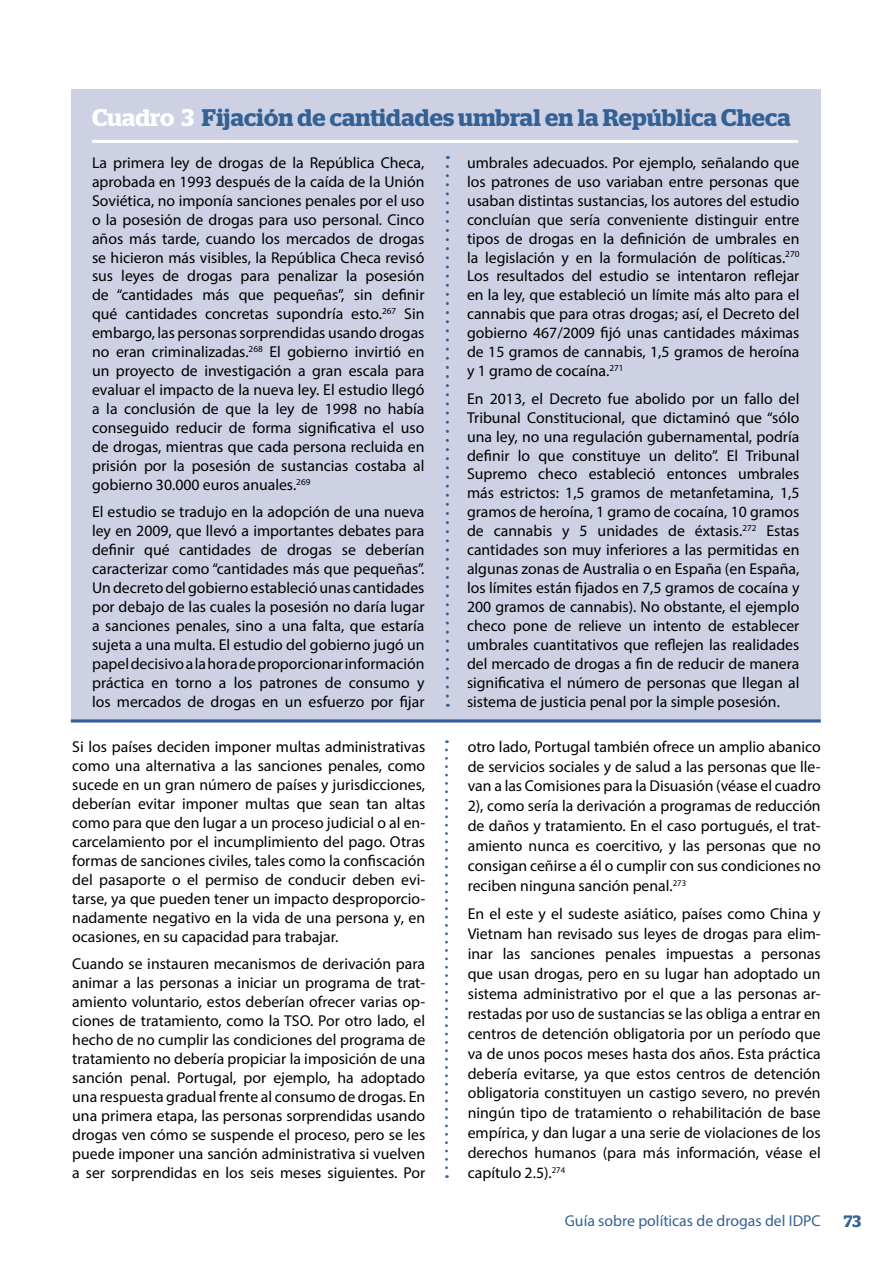
<style>
.page{position:relative;width:893px;height:1263px;background:#fff}
.page>*{position:absolute;margin:0;border:0;box-sizing:border-box;transform-origin:0 0}
.t1{font:600 24px "Stag";letter-spacing:.005em;color:#346195}
.t2{font:600 16.5px "Stag";color:#346195}
.t3{font:15.75px/18.9px "Myriad Pro";color:#000;text-align:justify}
.t4{font:15.75px "Myriad Pro";color:#346195}
.s1{color:#fff}
</style>
<div class="page">
<svg style="left:445px;top:750px;width:3px;height:428px"></svg>
<div style="left:71px;top:89px;width:750px;height:633px;background:#cdd1e3"></div>
<hr style="left:71px;top:719px;width:750px;height:3px;background:#346195">
<hr style="left:92px;top:140px;width:706px;height:3px;background:#fff">
<svg style="left:446px;top:166px;width:3px;height:541px"></svg>
<h1 class="t1" style="left:92px;top:104px;width:700px"><span class="s1">Cuadro 3</span> Fijación de cantidades umbral en la República Checa</h1>
<p class="t3" style="left:92px;top:153px;width:334px">La primera ley de drogas de la República Checa, aprobada en 1993 después de la caída de la Unión Soviética, no imponía sanciones penales por el uso o la posesión de drogas para uso personal. Cinco años más tarde, cuando los mercados de drogas se hicieron más visibles, la República Checa revisó sus leyes de drogas para penalizar la posesión de “cantidades más que pequeñas”, sin definir qué cantidades concretas supondría esto.<sup>267</sup> Sin embargo, las personas sorprendidas usando drogas no eran criminalizadas.<sup>268</sup> El gobierno invirtió en un proyecto de investigación a gran escala para evaluar el impacto de la nueva ley. El estudio llegó a la conclusión de que la ley de 1998 no había conseguido reducir de forma significativa el uso de drogas, mientras que cada persona recluida en prisión por la posesión de sustancias costaba al gobierno 30.000 euros anuales.<sup>269</sup></p>
<p class="t3" style="left:92px;top:502px;width:334px">El estudio se tradujo en la adopción de una nueva ley en 2009, que llevó a importantes debates para definir qué cantidades de drogas se deberían caracterizar como “cantidades más que pequeñas”.<br>Un decreto del gobierno estableció unas cantidades por debajo de las cuales la posesión no daría lugar a sanciones penales, sino a una falta, que estaría sujeta a una multa. El estudio del gobierno jugó un papel decisivo a la hora de proporcionar información práctica en torno a los patrones de consumo y los mercados de drogas en un esfuerzo por fijar</p>
<p class="t3" style="left:467px;top:153px;width:334px">umbrales adecuados. Por ejemplo, señalando que los patrones de uso variaban entre personas que usaban distintas sustancias, los autores del estudio concluían que sería conveniente distinguir entre tipos de drogas en la definición de umbrales en la legislación y en la formulación de políticas.<sup>270<br></sup>Los resultados del estudio se intentaron reflejar en la ley, que estableció un límite más alto para el cannabis que para otras drogas; así, el Decreto del gobierno 467/2009 fijó unas cantidades máximas de 15 gramos de cannabis, 1,5 gramos de heroína y 1 gramo de cocaína.<sup>271</sup></p>
<p class="t3" style="left:467px;top:389px;width:334px">En 2013, el Decreto fue abolido por un fallo del Tribunal Constitucional, que dictaminó que “sólo una ley, no una regulación gubernamental, podría definir lo que constituye un delito”. El Tribunal Supremo checo estableció entonces umbrales más estrictos: 1,5 gramos de metanfetamina, 1,5 gramos de heroína, 1 gramo de cocaína, 10 gramos de cannabis y 5 unidades de éxtasis.<sup>272</sup> Estas cantidades son muy inferiores a las permitidas en algunas zonas de Australia o en España (en España, los límites están fijados en 7,5 gramos de cocaína y 200 gramos de cannabis). No obstante, el ejemplo checo pone de relieve un intento de establecer umbrales cuantitativos que reflejen las realidades del mercado de drogas a fin de reducir de manera significativa el número de personas que llegan al sistema de justicia penal por la simple posesión.</p>
<p class="t3" style="left:72px;top:737px;width:354px">Si los países deciden imponer multas administrativas como una alternativa a las sanciones penales, como sucede en un gran número de países y jurisdicciones, deberían evitar imponer multas que sean tan altas como para que den lugar a un proceso judicial o al en&shy;carcelamiento por el incumplimiento del pago. Otras formas de sanciones civiles, tales como la confiscación del pasaporte o el permiso de conducir deben evi&shy;tarse, ya que pueden tener un impacto desproporcio&shy;nadamente negativo en la vida de una persona y, en ocasiones, en su capacidad para trabajar.</p>
<p class="t3" style="left:72px;top:954px;width:354px">Cuando se instauren mecanismos de derivación para animar a las personas a iniciar un programa de trat&shy;amiento voluntario, estos deberían ofrecer varias op&shy;ciones de tratamiento, como la TSO. Por otro lado, el hecho de no cumplir las condiciones del programa de tratamiento no debería propiciar la imposición de una sanción penal. Portugal, por ejemplo, ha adoptado una respuesta gradual frente al consumo de drogas. En una primera etapa, las personas sorprendidas usando drogas ven cómo se suspende el proceso, pero se les puede imponer una sanción administrativa si vuelven a ser sorprendidas en los seis meses siguientes. Por</p>
<p class="t3" style="left:468px;top:736px;width:354px;line-height:20px">otro lado, Portugal también ofrece un amplio abanico de servicios sociales y de salud a las personas que lle&shy;van a las Comisiones para la Disuasión (véase el cuadro 2), como sería la derivación a programas de reducción de daños y tratamiento. En el caso portugués, el trat&shy;amiento nunca es coercitivo, y las personas que no consigan ceñirse a él o cumplir con sus condiciones no reciben ninguna sanción penal.<sup>273</sup></p>
<p class="t3" style="left:468px;top:904px;width:354px;line-height:20px">En el este y el sudeste asiático, países como China y Vietnam han revisado sus leyes de drogas para elim&shy;inar las sanciones penales impuestas a personas que usan drogas, pero en su lugar han adoptado un sistema administrativo por el que a las personas ar&shy;restadas por uso de sustancias se las obliga a entrar en centros de detención obligatoria por un período que va de unos pocos meses hasta dos años. Esta práctica debería evitarse, ya que estos centros de detención obligatoria constituyen un castigo severo, no prevén ningún tipo de tratamiento o rehabilitación de base empírica, y dan lugar a una serie de violaciones de los derechos humanos (para más información, véase el capítulo 2.5).<sup>274</sup></p>
<p class="t4" style="left:565px;top:1211px;width:257px">Guía sobre políticas de drogas del IDPC</p>
<p class="t2" style="left:844px;top:1212px;width:19px">73</p>
</div>
